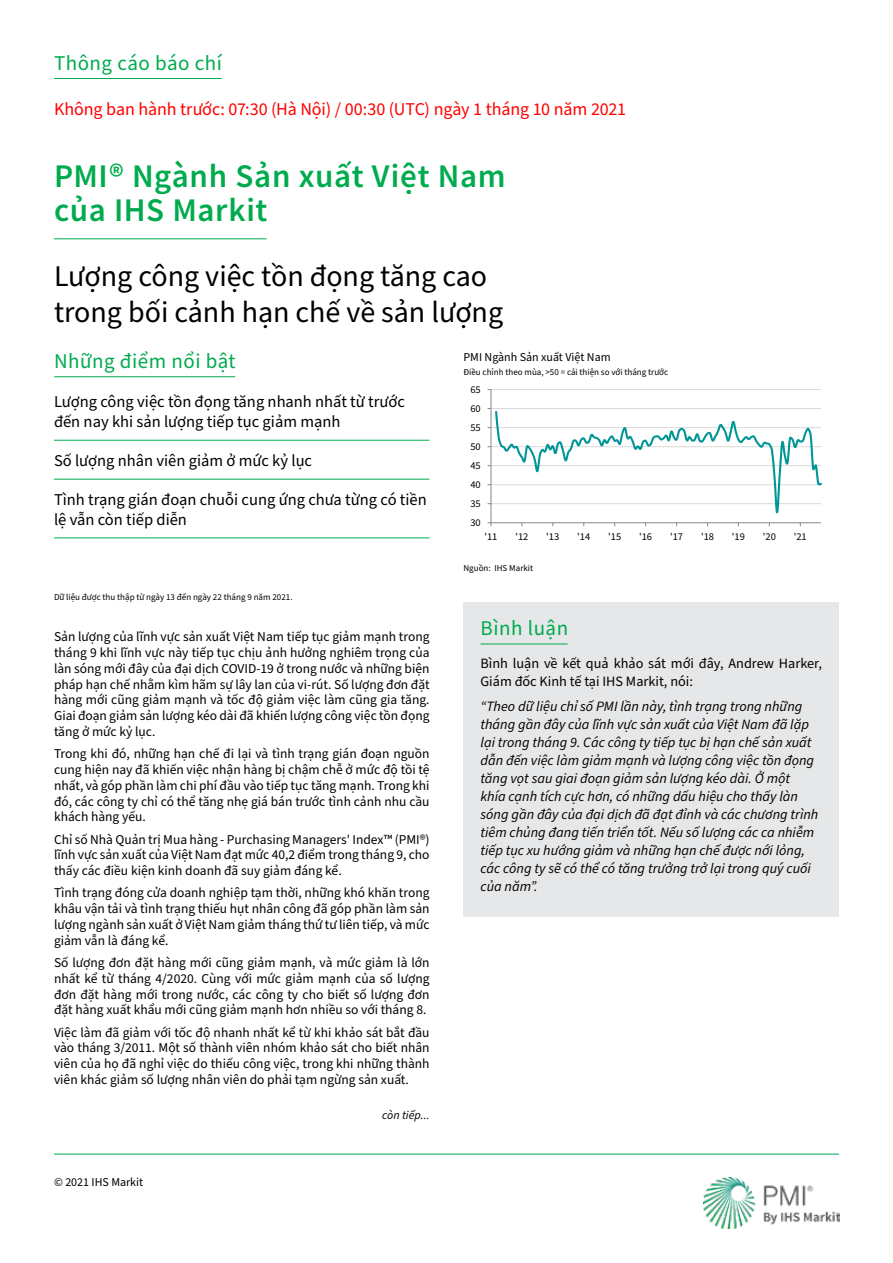
<style>
.page{position:relative;width:893px;height:1263px;background:#fff}
.page>*{position:absolute;margin:0;border:0;box-sizing:border-box;transform-origin:0 0}
.t1{font:600 33px/34.5px "Source Sans Pro";letter-spacing:.02em;color:#00ab4e}
.t2{font:30px/36px "Source Sans Pro";color:#000}
.t3{font:21px "Source Sans Pro";letter-spacing:.025em;color:#00ab4e}
.t4{font:18px "Source Sans Pro";letter-spacing:-.01em;color:#f00}
.t5{font:16.5px/19.8px "Source Sans Pro";color:#000}
.t6{font:italic 14.25px/18px "Source Sans Pro";color:#000}
.t7{font:14.25px/18px "Source Sans Pro";color:#000}
.t8{font:13.5px/15.8px "Source Sans Pro";color:#000;text-align:justify}
.t9{font:12px "Source Sans Pro";color:#000}
.t10{font:italic 12px "Source Sans Pro";color:#000}
.t11{font:10.35px "Source Sans Pro";letter-spacing:-.005em;color:#000}
.t12{font:9px "Source Sans Pro";color:#000}
</style>
<div class="page">
<img style="left:704px;top:1177px;width:136px;height:51px">
<hr style="left:54px;top:1154px;width:785px;height:1px;background:#00ab4e">
<hr style="left:491px;top:389px;width:330px;height:1px;background:#d9d9d9">
<hr style="left:491px;top:390px;width:1px;height:133px;background:#868686">
<hr style="left:491px;top:522px;width:330px;height:1px;background:#868686">
<svg style="left:488px;top:522px;width:4px;height:4px"></svg>
<svg style="left:488px;top:408px;width:334px;height:105px"></svg>
<hr style="left:54px;top:376px;width:181px;height:1px;background:#00ab4e">
<hr style="left:54px;top:78px;width:167px;height:1px;background:#00ab4e">
<hr style="left:54px;top:238px;width:213px;height:1px;background:#00ab4e">
<hr style="left:54px;top:440px;width:375px;height:1px;background:#00ab4e">
<hr style="left:54px;top:479px;width:375px;height:1px;background:#00ab4e">
<hr style="left:54px;top:538px;width:375px;height:1px;background:#00ab4e">
<div style="left:463px;top:602px;width:376px;height:56px;background:#e6e7e8"></div>
<hr style="left:480px;top:644px;width:88px;height:1px;background:#00ab4e">
<div style="left:463px;top:658px;width:376px;height:259px;background:#e6e7e8"></div>
<h3 class="t3" style="left:54px;top:49px;width:170px">Thông cáo báo chí</h3>
<h3 class="t4" style="left:54px;top:97px;width:574px">Không ban hành trước: 07:30 (Hà Nội) / 00:30 (UTC) ngày 1 tháng 10 năm 2021</h3>
<h1 class="t1" style="left:54px;top:158px;width:453px">PMI® Ngành Sản xuất Việt Nam của IHS Markit</h1>
<h2 class="t2" style="left:54px;top:259px;width:451px">Lượng công việc tồn đọng tăng cao trong bối cảnh hạn chế về sản lượng</h2>
<h3 class="t3" style="left:54px;top:347px;width:183px">Những điểm nổi bật</h3>
<p class="t9" style="left:463px;top:349px;width:149px">PMI Ngành Sản xuất Việt Nam</p>
<p class="t12" style="left:463px;top:366px;width:206px">Điều chỉnh theo mùa, &gt;50 = cải thiện so với tháng trước</p>
<p class="t5" style="left:54px;top:393px;width:352px">Lượng công việc tồn đọng tăng nhanh nhất từ trước đến nay khi sản lượng tiếp tục giảm mạnh</p>
<p class="t5" style="left:54px;top:451px;width:260px">Số lượng nhân viên giảm ở mức kỷ lục</p>
<p class="t5" style="left:54px;top:490px;width:374px">Tình trạng gián đoạn chuỗi cung ứng chưa từng có tiền lệ vẫn còn tiếp diễn</p>
<p class="t12" style="left:54px;top:591px;width:240px">Dữ liệu được thu thập từ ngày 13 đến ngày 22 tháng 9 năm 2021.</p>
<p class="t8" style="left:54px;top:629px;width:377px">Sản lượng của lĩnh vực sản xuất Việt Nam tiếp tục giảm mạnh trong tháng 9 khi lĩnh vực này tiếp tục chịu ảnh hưởng nghiêm trọng của làn sóng mới đây của đại dịch COVID-19 ở trong nước và những biện pháp hạn chế nhằm kìm hãm sự lây lan của vi-rút. Số lượng đơn đặt hàng mới cũng giảm mạnh và tốc độ giảm việc làm cũng gia tăng.<br>Giai đoạn giảm sản lượng kéo dài đã khiến lượng công việc tồn đọng tăng ở mức kỷ lục.</p>
<p class="t8" style="left:54px;top:746px;width:377px">Trong khi đó, những hạn chế đi lại và tình trạng gián đoạn nguồn cung hiện nay đã khiến việc nhận hàng bị chậm chễ ở mức độ tồi tệ nhất, và góp phần làm chi phí đầu vào tiếp tục tăng mạnh. Trong khi đó, các công ty chỉ có thể tăng nhẹ giá bán trước tình cảnh nhu cầu khách hàng yếu.</p>
<p class="t8" style="left:54px;top:832px;width:377px">Chỉ số Nhà Quản trị Mua hàng - Purchasing Managers' Index™ (PMI®) lĩnh vực sản xuất của Việt Nam đạt mức 40,2 điểm trong tháng 9, cho thấy các điều kiện kinh doanh đã suy giảm đáng kể.</p>
<p class="t8" style="left:54px;top:885px;width:377px">Tình trạng đóng cửa doanh nghiệp tạm thời, những khó khăn trong khâu vận tải và tình trạng thiếu hụt nhân công đã góp phần làm sản lượng ngành sản xuất ở Việt Nam giảm tháng thứ tư liên tiếp, và mức giảm vẫn là đáng kể.</p>
<p class="t8" style="left:54px;top:955px;width:377px">Số lượng đơn đặt hàng mới cũng giảm mạnh, và mức giảm là lớn nhất kể từ tháng 4/2020. Cùng với mức giảm mạnh của số lượng đơn đặt hàng mới trong nước, các công ty cho biết số lượng đơn đặt hàng xuất khẩu mới cũng giảm mạnh hơn nhiều so với tháng 8.</p>
<p class="t8" style="left:54px;top:1024px;width:377px">Việc làm đã giảm với tốc độ nhanh nhất kể từ khi khảo sát bắt đầu vào tháng 3/2011. Một số thành viên nhóm khảo sát cho biết nhân viên của họ đã nghỉ việc do thiếu công việc, trong khi những thành viên khác giảm số lượng nhân viên do phải tạm ngừng sản xuất.</p>
<p class="t9" style="left:54px;top:1174px;width:91px">© 2021 IHS Markit</p>
<p class="t10" style="left:382px;top:1107px;width:49px">còn tiếp...</p>
<p class="t11" style="left:470px;top:382px;width:12px">65</p>
<p class="t11" style="left:470px;top:401px;width:12px">60</p>
<p class="t11" style="left:470px;top:420px;width:12px">55</p>
<p class="t11" style="left:470px;top:439px;width:12px">50</p>
<p class="t11" style="left:470px;top:458px;width:12px">45</p>
<p class="t11" style="left:470px;top:477px;width:12px">40</p>
<p class="t11" style="left:470px;top:496px;width:12px">35</p>
<p class="t11" style="left:470px;top:515px;width:12px">30</p>
<p class="t11" style="left:484px;top:529px;width:15px">'11</p>
<p class="t11" style="left:515px;top:529px;width:15px">'12</p>
<p class="t11" style="left:546px;top:529px;width:15px">'13</p>
<p class="t11" style="left:577px;top:529px;width:15px">'14</p>
<p class="t11" style="left:608px;top:529px;width:15px">'15</p>
<p class="t11" style="left:639px;top:529px;width:15px">'16</p>
<p class="t11" style="left:670px;top:529px;width:15px">'17</p>
<p class="t11" style="left:701px;top:529px;width:15px">'18</p>
<p class="t11" style="left:732px;top:529px;width:15px">'19</p>
<p class="t11" style="left:763px;top:529px;width:15px">'20</p>
<p class="t11" style="left:794px;top:529px;width:15px">'21</p>
<p class="t12" style="left:463px;top:562px;width:71px">Nguồn: IHS Markit</p>
<h3 class="t3" style="left:480px;top:614px;width:89px">Bình luận</h3>
<p class="t7" style="left:480px;top:655px;width:343px">Bình luận về kết quả khảo sát mới đây, Andrew Harker,<br>Giám đốc Kinh tế tại IHS Markit, nói:</p>
<p class="t6" style="left:480px;top:697px;width:339px">“Theo dữ liệu chỉ số PMI lần này, tình trạng trong những tháng gần đây của lĩnh vực sản xuất của Việt Nam đã lặp lại trong tháng 9. Các công ty tiếp tục bị hạn chế sản xuất dẫn đến việc làm giảm mạnh và lượng công việc tồn đọng tăng vọt sau giai đoạn giảm sản lượng kéo dài. Ở một khía cạnh tích cực hơn, có những dấu hiệu cho thấy làn sóng gần đây của đại dịch đã đạt đỉnh và các chương trình tiêm chủng đang tiến triển tốt. Nếu số lượng các ca nhiễm tiếp tục xu hướng giảm và những hạn chế được nới lỏng, các công ty sẽ có thể có tăng trưởng trở lại trong quý cuối của năm”.</p>
</div>
